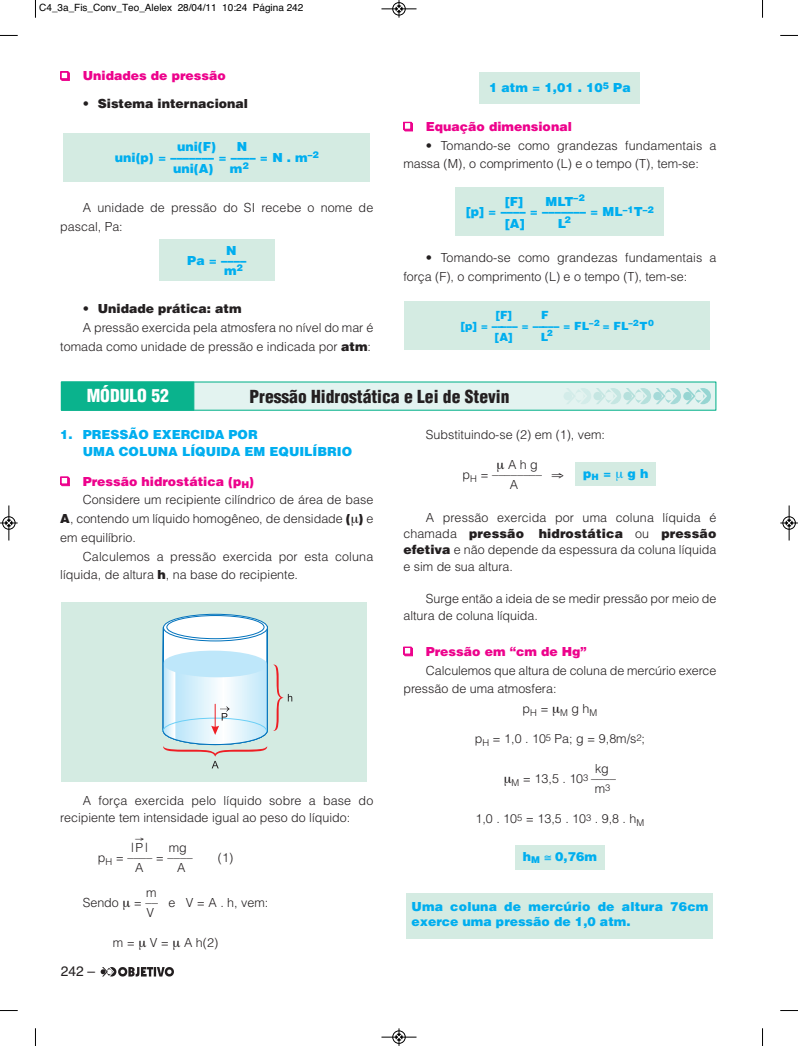
<style>
.page{position:relative;width:798px;height:1046px;background:#fff}
.page>*{position:absolute;margin:0;border:0;box-sizing:border-box;transform-origin:0 0}
.t1{font:900 condensed 17.5px "Helvetica";color:#231f20}
.t2{font:900 condensed 17.5px "Helvetica";color:#fff}
.t3{font:13.75px "Helvetica";color:#231f20}
.t4{font:300 12.5px/16.2px "Helvetica";color:#231f20}
.t5{font:900 12.5px/10px "Helvetica";color:#00aeef}
.t6{font:900 12.5px "Helvetica";color:#ed028c}
.t7{font:900 12.5px "Helvetica";color:#231f20}
.t8{font:900 11.25px "Helvetica";color:#00aeef}
.t9{font:10px "Helvetica";color:#000}
.s1{font-weight:300}
.s2{font-weight:900}
</style>
<div class="page">
<div style="left:159px;top:239px;width:115px;height:41px;background:#d4ebe2"></div>
<div style="left:479px;top:72px;width:160px;height:31px;background:#d4ebe2"></div>
<div style="left:455px;top:187px;width:209px;height:49px;background:#d4ebe2"></div>
<div style="left:404px;top:301px;width:306px;height:48px;background:#d4ebe2"></div>
<div style="left:64px;top:133px;width:306px;height:49px;background:#d4ebe2"></div>
<svg style="left:101px;top:967px;width:73px;height:9px"></svg>
<div style="left:61px;top:381px;width:655px;height:29px;background:#e3f3f0"></div>
<div style="left:61px;top:381px;width:133px;height:29px;background:#0ab38d;border:1px solid #0ab38d"></div>
<svg style="left:564px;top:388px;width:146px;height:16px"></svg>
<div style="left:61px;top:602px;width:306px;height:179px;background:#d4ebe2"></div>
<svg style="left:163px;top:613px;width:105px;height:28px"></svg>
<div style="left:166px;top:615px;width:98px;height:24px;background:#fff;border:1px solid #0072bc;border-radius:50%"></div>
<svg style="left:162px;top:625px;width:130px;height:143px"></svg>
<div style="left:575px;top:463px;width:80px;height:23px;background:#d4ebe2"></div>
<div style="left:515px;top:844px;width:89px;height:25px;background:#d4ebe2"></div>
<div style="left:406px;top:893px;width:307px;height:45px;background:#d4ebe2"></div>
<svg style="left:35px;top:0;width:1px;height:18px"></svg>
<svg style="left:0;top:35px;width:18px;height:1px"></svg>
<svg style="left:762px;top:0;width:1px;height:18px"></svg>
<svg style="left:780px;top:35px;width:17px;height:1px"></svg>
<svg style="left:35px;top:1028px;width:1px;height:17px"></svg>
<svg style="left:0;top:1010px;width:18px;height:1px"></svg>
<svg style="left:762px;top:1028px;width:1px;height:17px"></svg>
<svg style="left:780px;top:1010px;width:17px;height:1px"></svg>
<div style="left:392px;top:2px;width:13px;height:14px;border:1px solid #fff;border-radius:50%"></div>
<hr style="left:381px;top:9px;width:35px;height:1px;background:#000">
<div style="left:392px;top:2px;width:13px;height:13px;border:1px solid #000;border-radius:50%"></div>
<svg style="left:395px;top:0;width:7px;height:18px"></svg>
<hr style="left:381px;top:1036px;width:35px;height:1px;background:#000">
<div style="left:392px;top:1030px;width:13px;height:13px;border:1px solid #000;border-radius:50%"></div>
<svg style="left:395px;top:1028px;width:7px;height:17px"></svg>
<div style="left:2px;top:516px;width:14px;height:13px;border:1px solid #fff;border-radius:50%"></div>
<hr style="left:9px;top:505px;width:1px;height:35px;background:#000">
<div style="left:2px;top:516px;width:13px;height:13px;border:1px solid #000;border-radius:50%"></div>
<svg style="left:0;top:519px;width:18px;height:7px"></svg>
<hr style="left:788px;top:505px;width:1px;height:35px;background:#000">
<div style="left:782px;top:516px;width:13px;height:13px;border:1px solid #000;border-radius:50%"></div>
<svg style="left:780px;top:519px;width:17px;height:7px"></svg>
<p class="t9" style="left:39px;top:4px;width:265px">C4_3a_Fis_Conv_Teo_Alelex 28/04/11 10:24 Página 242</p>
<p class="t6" style="left:60px;top:71px;width:167px">❑ Unidades de pressão</p>
<p class="t7" style="left:83px;top:99px;width:167px"><span class="s1">•</span> Sistema internacional</p>
<p class="t5" style="left:177px;top:142px;width:40px">uni(F)</p>
<p class="t5" style="left:237px;top:142px;width:12px">N</p>
<p class="t5" style="left:115px;top:153px;width:205px">uni(p) = ––––––– = –––– = N . m<sup>–2</sup></p>
<p class="t5" style="left:173px;top:165px;width:42px">uni(A)</p>
<p class="t5" style="left:230px;top:165px;width:20px">m<sup>2</sup></p>
<p class="t4" style="left:60px;top:199px;width:314px;line-height:18.8px;text-indent:22px">A unidade de pressão do SI re ce be o nome de pascal, Pa:</p>
<p class="t5" style="left:226px;top:246px;width:12px">N</p>
<p class="t5" style="left:187px;top:256px;width:60px">Pa = ––––</p>
<p class="t5" style="left:224px;top:266px;width:20px">m<sup>2</sup></p>
<p class="t7" style="left:83px;top:304px;width:160px"><span class="s1">•</span> Unidade prática: atm</p>
<p class="t4" style="left:83px;top:320px;width:292px">A pressão exercida pela at mos fera no nível do mar é</p>
<p class="t4" style="left:60px;top:339px;width:312px">tomada como uni dade de pressão e indicada por <span class="s2">atm</span>:</p>
<p class="t5" style="left:489px;top:84px;width:143px">1 atm = 1,01 . 10<sup>5</sup> Pa</p>
<p class="t6" style="left:403px;top:122px;width:170px">❑ Equação dimensional</p>
<p class="t4" style="left:403px;top:137px;width:314px;line-height:18.8px;text-indent:22px">• Tomando-se como grandezas fundamentais a massa (M), o compri mento (L) e o tempo (T), tem-se:</p>
<p class="t5" style="left:466px;top:198px;width:189px;text-indent:79px">MLT<sup>–2<br></sup>[p] = –––– = ––––––– = ML<sup>–1</sup>T<sup>–2</sup></p>
<p class="t5" style="left:505px;top:219px;width:21px">[A]</p>
<p class="t5" style="left:557px;top:219px;width:14px">L<sup>2</sup></p>
<p class="t5" style="left:505px;top:198px;width:20px">[F]</p>
<p class="t4" style="left:403px;top:250px;width:314px;line-height:18.8px;text-indent:22px">• Tomando-se como grandezas fundamentais a força (F), o compri mento (L) e o tempo (T), tem-se:</p>
<p class="t8" style="left:495px;top:311px;width:18px">[F]</p>
<p class="t8" style="left:541px;top:311px;width:9px">F</p>
<p class="t8" style="left:460px;top:322px;width:195px">[p] = ––––– = ––––– = FL<sup>–2</sup> = FL<sup>–2</sup>T<sup>0</sup></p>
<p class="t8" style="left:495px;top:333px;width:19px">[A]</p>
<p class="t8" style="left:540px;top:333px;width:13px">L<sup>2</sup></p>
<h1 class="t2" style="left:87px;top:388px;width:84px">MÓDULO 52</h1>
<h1 class="t1" style="left:249px;top:389px;width:261px">Pressão Hidrostática e Lei de Stevin</h1>
<p class="t5" style="left:83px;top:428px;width:271px;line-height:16.2px;text-indent:-22px">1. PRESSÃO EXERCIDA POR<br>UMA COLUNA LÍQUIDA EM EQUILÍBRIO</p>
<p class="t6" style="left:60px;top:476px;width:195px">❑ Pressão hidrostática (p<sub>H</sub>)</p>
<p class="t4" style="left:83px;top:493px;width:292px">Considere um recipiente cilín dri co de área de base</p>
<p class="t4" style="left:60px;top:511px;width:314px"><span class="s2">A</span>, contendo um lí quido homogêneo, de densidade <span class="s2">( )</span> e</p>
<p class="t4" style="left:60px;top:530px;width:77px">em equi líbrio.</p>
<p class="t4" style="left:83px;top:549px;width:292px">Calculemos a pressão exercida por esta coluna</p>
<p class="t4" style="left:60px;top:568px;width:239px">líquida, de altura <span class="s2">h</span>, na base do recipiente.</p>
<p class="t4" style="left:425px;top:428px;width:180px">Substituindo-se (2) em (1), vem:</p>
<p class="t4" style="left:508px;top:458px;width:31px">A h g</p>
<p class="t4" style="left:462px;top:468px;width:103px">p<sub>H</sub> = –––––––– ⇒</p>
<p class="t4" style="left:510px;top:478px;width:10px">A</p>
<p class="t4" style="left:403px;top:510px;width:314px;text-align:justify;text-indent:22px">A pressão exercida por uma co lu na líquida é chamada <span class="s2">pressão hi dros tática</span> ou <span class="s2">pressão efetiva</span> e não depende da espessura da co luna líquida e sim de sua altura.</p>
<p class="t4" style="left:403px;top:591px;width:314px;text-indent:22px">Surge então a ideia de se medir pressão por meio de altura de coluna lí quida.</p>
<p class="t6" style="left:403px;top:646px;width:185px">❑ Pressão em “cm de Hg”</p>
<p class="t4" style="left:426px;top:663px;width:292px">Calculemos que altura de coluna de mercúrio exerce</p>
<p class="t4" style="left:403px;top:681px;width:155px">pressão de uma atmosfera:</p>
<p class="t4" style="left:522px;top:701px;width:76px">p<sub>H</sub> = <sub>M</sub> g h<sub>M</sub></p>
<p class="t4" style="left:474px;top:731px;width:172px">p<sub>H</sub> = 1,0 . 10<sup>5</sup> Pa; g = 9,8m/s<sup>2</sup>;</p>
<p class="t4" style="left:594px;top:761px;width:15px">kg</p>
<p class="t4" style="left:511px;top:771px;width:106px"><sub>M</sub> = 13,5 . 10<sup>3</sup> ––––</p>
<p class="t4" style="left:594px;top:781px;width:17px">m<sup>3</sup></p>
<p class="t4" style="left:475px;top:811px;width:170px">1,0 . 10<sup>5</sup> = 13,5 . 10<sup>3</sup> . 9,8 . h<sub>M</sub></p>
<p class="t5" style="left:583px;top:469px;width:30px">p<sub>H</sub> =</p>
<p class="t5" style="left:627px;top:469px;width:22px">g h</p>
<p class="t4" style="left:60px;top:792px;width:314px;line-height:17.5px;text-indent:22px">A força exercida pelo líquido sobre a base do recipiente tem intensidade igual ao peso do líquido:</p>
<p class="t4" style="left:131px;top:840px;width:18px">|P|</p>
<p class="t4" style="left:98px;top:843px;width:96px;line-height:10px;text-indent:71px">mg p<sub>H</sub> = –––– = ––––</p>
<p class="t4" style="left:218px;top:850px;width:17px">(1)</p>
<p class="t4" style="left:135px;top:860px;width:10px">A</p>
<p class="t4" style="left:177px;top:860px;width:10px">A</p>
<p class="t4" style="left:146px;top:885px;width:12px">m</p>
<p class="t4" style="left:83px;top:895px;width:187px">Sendo = –– e V = A . h, vem:</p>
<p class="t4" style="left:146px;top:905px;width:9px">V</p>
<p class="t4" style="left:113px;top:935px;width:107px">m = V = A h(2)</p>
<p class="t5" style="left:522px;top:852px;width:76px">h<sub>M</sub> ≅ 0,76m</p>
<p class="t5" style="left:411px;top:900px;width:298px;line-height:15px">Uma coluna de mercúrio de altura 76cm exerce uma pres são de 1,0 atm.</p>
<p class="t3" style="left:61px;top:965px;width:36px">242 –</p>
</div>
